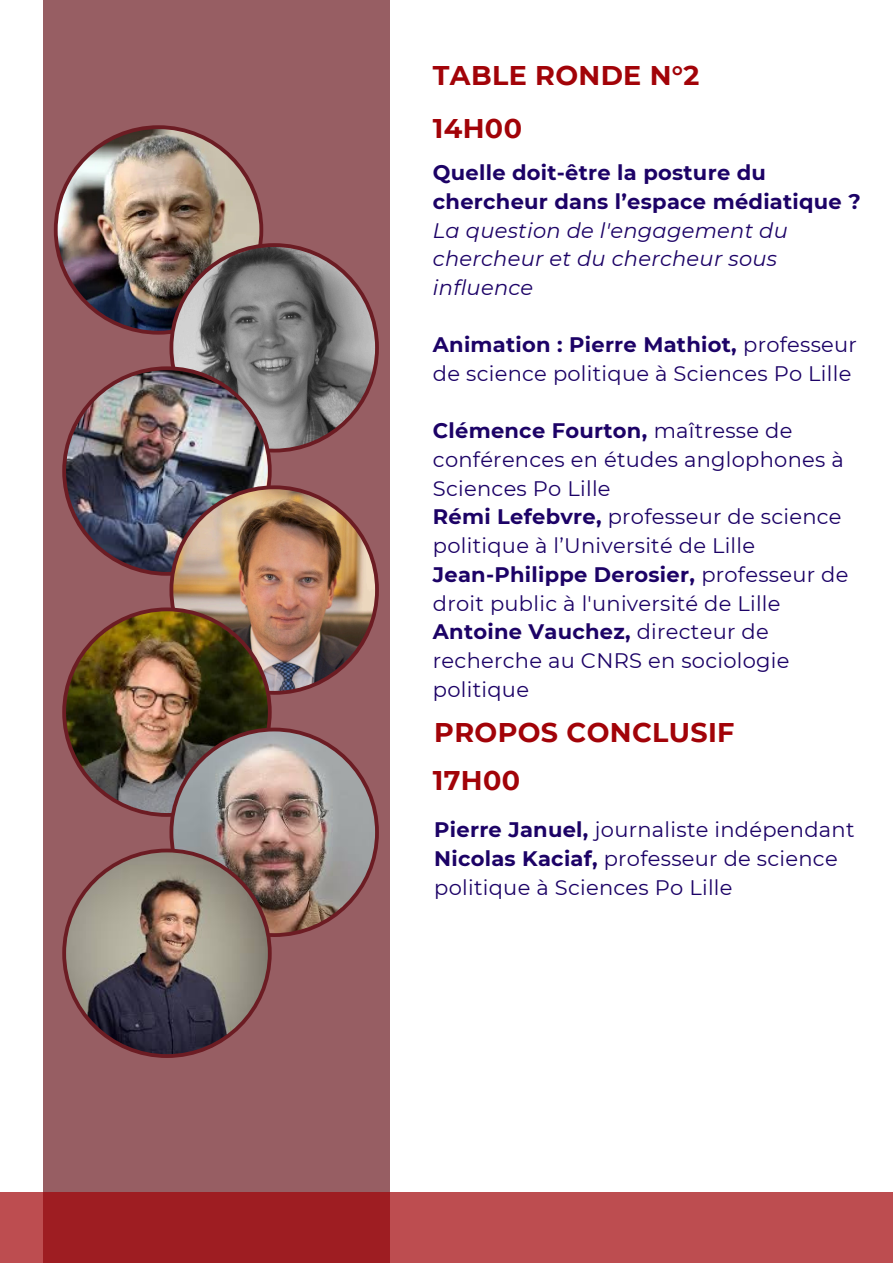
<style>
.page{position:relative;width:893px;height:1263px;background:#fff}
.page>*{position:absolute;margin:0;border:0;box-sizing:border-box;transform-origin:0 0}
.t1{font:700 27px "Montserrat";letter-spacing:.015em;color:#a20308}
.t2{font:21px/28.7px "Montserrat";letter-spacing:.015em;color:#1c0266}
.t3{font:italic 21px/28.7px "Montserrat";letter-spacing:.015em;color:#1c0266}
.t4{font:700 21px/28.7px "Montserrat";letter-spacing:.015em;color:#1c0266}
.s1{font-weight:700}
</style>
<div class="page">
<div style="left:43px;top:0;width:346px;height:1263px;background:#975e63"></div>
<svg style="left:0;top:1192px;width:892px;height:71px;background:#b03a3e"></svg>
<img style="left:54px;top:125px;width:325px;height:933px">
<p class="t1" style="left:433px;top:59px;width:268px">TABLE RONDE N°2</p>
<h1 class="t1" style="left:433px;top:112px;width:91px">14H00</h1>
<h1 class="t4" style="left:433px;top:158px;width:429px">Quelle doit-être la posture du chercheur dans l’espace médiatique ?</h1>
<p class="t3" style="left:433px;top:216px;width:356px">La question de l'engagement du chercheur et du chercheur sous influence</p>
<p class="t2" style="left:433px;top:330px;width:425px"><span class="s1">Animation : Pierre Mathiot,</span> professeur de science politique à Sciences Po Lille</p>
<p class="t2" style="left:433px;top:417px;width:412px"><span class="s1">Clémence Fourton,</span> maîtresse de conférences en études anglophones à<br>Sciences Po Lille</p>
<p class="t2" style="left:433px;top:503px;width:410px"><span class="s1">Rémi Lefebvre,</span> professeur de science politique à l’Université de Lille</p>
<p class="t2" style="left:433px;top:560px;width:417px"><span class="s1">Jean-Philippe Derosier,</span> professeur de droit public à l'université de Lille</p>
<p class="t2" style="left:433px;top:617px;width:358px"><span class="s1">Antoine Vauchez,</span> directeur de recherche au CNRS en sociologie politique</p>
<h1 class="t1" style="left:434px;top:716px;width:302px">PROPOS CONCLUSIF</h1>
<h1 class="t1" style="left:433px;top:763px;width:89px">17H00</h1>
<p class="t2" style="left:434px;top:815px;width:422px"><span class="s1">Pierre Januel,</span> journaliste indépendant</p>
<p class="t2" style="left:434px;top:844px;width:405px"><span class="s1">Nicolas Kaciaf,</span> professeur de science politique à Sciences Po Lille</p>
</div>
